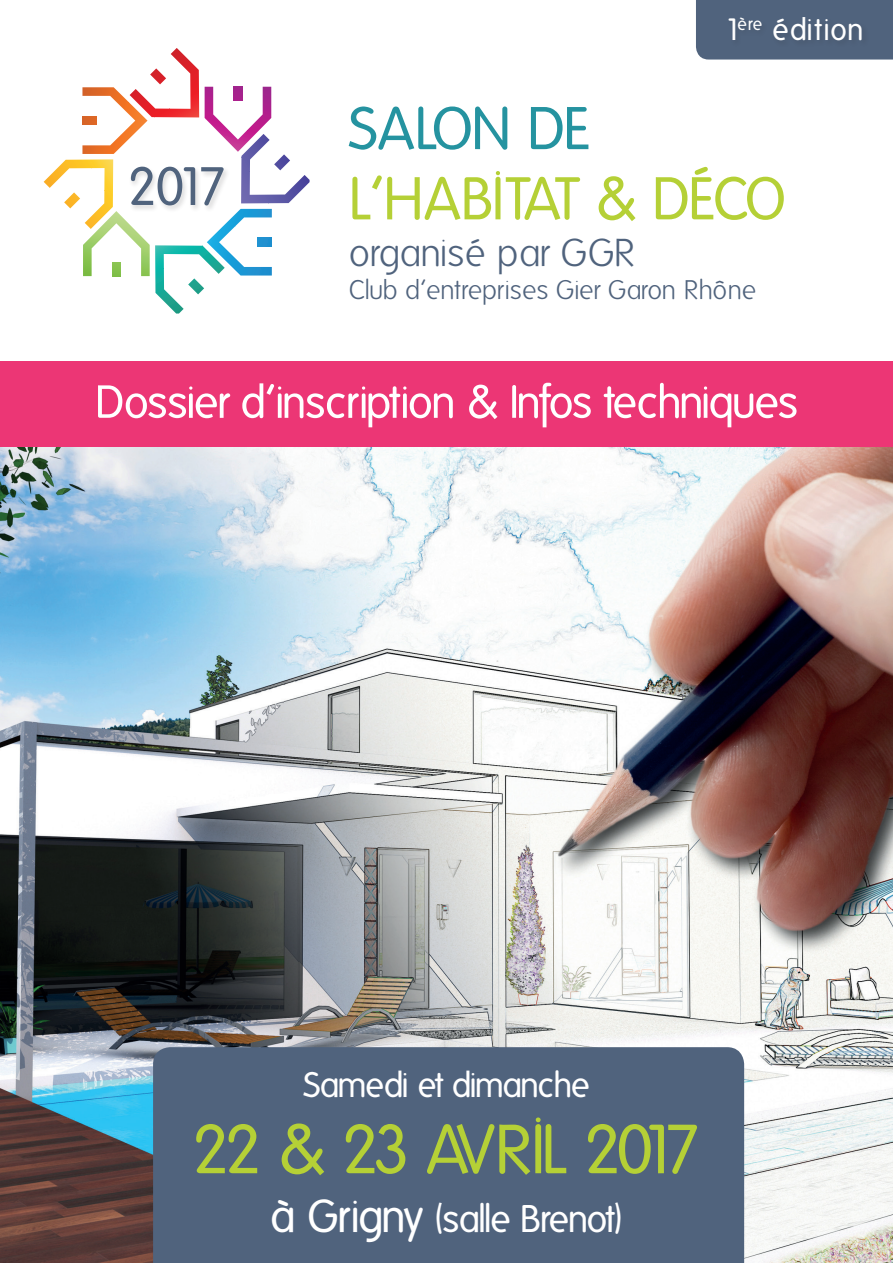
<style>
.page{position:relative;width:893px;height:1263px;background:#fff}
.page>*{position:absolute;margin:0;border:0;box-sizing:border-box;transform-origin:0 0}
.t1{font:67.5px "Folks";letter-spacing:-.065em;color:#b5d036}
.t2{font:58.5px "Folks";letter-spacing:-.02em;color:#b5d036}
.t3{font:58.5px "Folks";letter-spacing:-.025em;color:#2593a0}
.t4{font:52.5px "Folks";color:#50637d}
.t5{font:300 39px "Folks";letter-spacing:-.02em;color:#50637d}
.t6{font:37.5px "Folks";color:#fff}
.t7{font:34.5px "Folks";letter-spacing:-.04em;color:#fff}
.t8{font:30px "Folks";color:#fff}
.t9{font:300 27px "Folks";letter-spacing:-.02em;color:#50637d}
.s1{font-size:45px}
</style>
<div class="page">
<img style="left:0;top:446px;width:893px;height:817px">
<div style="left:0;top:361px;width:893px;height:85px;background:#ec3675"></div>
<div style="left:153px;top:1047px;width:591px;height:216px;background:#50637d"></div>
<div style="left:696px;top:0;width:197px;height:60px;background:#50637d"></div>
<div style="left:727px;top:16px;width:142px;height:32px;background:#4e617a"></div>
<svg style="left:44px;top:48px;width:266px;height:266px"></svg>
<div style="left:258px;top:238px;width:14px;height:8px;background:#2191d0"></div>
<div style="left:129px;top:166px;width:102px;height:47px;background:#231f20;opacity:.16"></div>
<svg style="left:98px;top:383px;width:698px;height:44px"></svg>
<h3 class="t4" style="left:128px;top:158px;width:100px">2017</h3>
<p class="t8" style="left:725px;top:13px;width:140px">1<sup>ère</sup> édition</p>
<h2 class="t3" style="left:349px;top:97px;width:242px">Salon DE</h2>
<h2 class="t2" style="left:349px;top:167px;width:439px">L’habitat &amp; déco</h2>
<h3 class="t5" style="left:349px;top:232px;width:287px">organisé par GGR</h3>
<p class="t9" style="left:349px;top:275px;width:409px">Club d’entreprises Gier Garon Rhône</p>
<p class="t7" style="left:303px;top:1066px;width:288px">Samedi et dimanche</p>
<h1 class="t1" style="left:192px;top:1113px;width:510px">22 &amp; 23 avril 2017</h1>
<h3 class="t6" style="left:271px;top:1198px;width:353px"><span class="s1">à Grigny</span> (salle Brenot)</h3>
</div>
